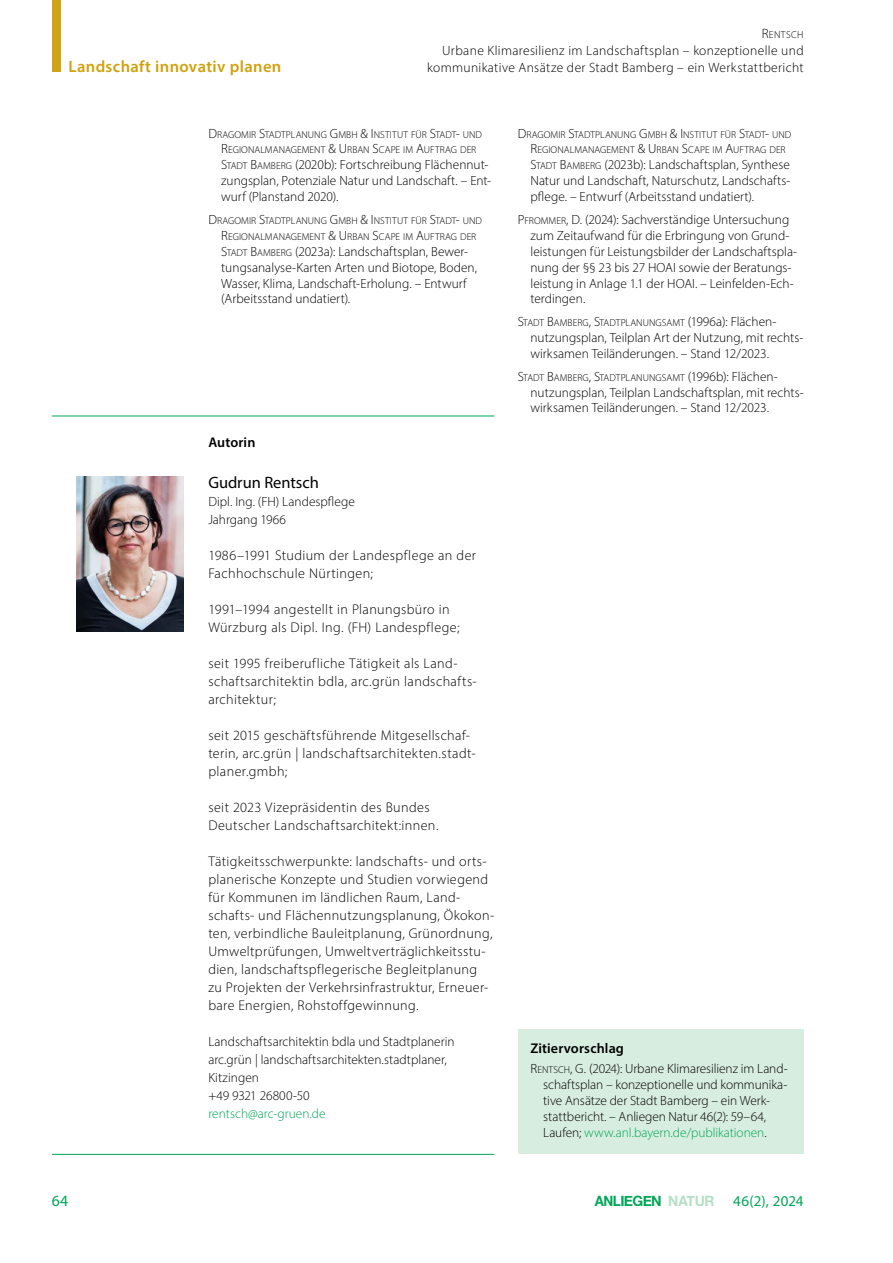
<style>
.page{position:relative;width:893px;height:1263px;background:#fff}
.page>*{position:absolute;margin:0;border:0;box-sizing:border-box;transform-origin:0 0}
.t1{font:600 16.5px "Myriad Pro";letter-spacing:.02em;color:#d1a10d}
.Autor{font:16.5px "Myriad Pro";color:#000}
.t2{font:15.75px "Myriad Pro";color:#00a657}
.t3{font:15px "Myriad Pro";letter-spacing:.005em;color:#00a657}
.t4{font:700 14.25px "Helvetica Neue";letter-spacing:-.035em;color:#00a657;scale:.94 1}
.P__Fließtext_2Sp{font:300 14.1px/18px "Myriad Pro";letter-spacing:.025em;color:#000}
.H1__Headline_Fliess{font:600 14.1px "Myriad Pro";letter-spacing:.01em;color:#000}
.t5{font:300 13.5px "Myriad Pro";letter-spacing:.025em;color:#000}
.Literatur{font:300 13.35px/15.9px "Myriad Pro";color:#000}
.Autor_Kontakt{font:300 13.35px/18px "Myriad Pro";color:#000}
.Autor_Jahrgang{font:300 13.35px "Myriad Pro";color:#000}
.Autor_Kontakt-2{font:300 13.35px "Myriad Pro";color:#00a657}
.t6{font:300 10.2px "Myriad Pro";letter-spacing:.04em;color:#000}
.Literatur-2{font:300 10.05px/15.9px "Myriad Pro";letter-spacing:.005em;color:#000}
.s1{font-size:13.5px}
.s2{font-size:13.35px}
.s3{font-style:inherit}
.s4{font-size:10.05px}
.s5{color:#00a657}
.s6{color:rgb(104 193 135/.5)}
</style>
<div class="page">
<div style="left:52px;top:0;width:8px;height:71px;background:#d2a314"></div>
<img style="left:77px;top:477px;width:106px;height:155px">
<hr style="left:52px;top:416px;width:442px;height:1px;background:#00a657">
<hr style="left:52px;top:1154px;width:442px;height:1px;background:#00a657">
<div style="left:518px;top:1029px;width:286px;height:125px;background:#d7eddf"></div>
<p class="t6" style="left:762px;top:28px;width:44px"><span class="s1">R</span>ENTSCH</p>
<p class="t5" style="left:442px;top:42px;width:363px">Urbane Klimaresilienz im Landschaftsplan – konzeptionelle und</p>
<p class="t1" style="left:68px;top:55px;width:215px">Landschaft innovativ planen</p>
<p class="t5" style="left:427px;top:59px;width:378px">kommunikative Ansätze der Stadt Bamberg – ein Werkstattbericht</p>
<p class="Literatur-2" style="left:221px;top:126px;width:261px;text-indent:-13px"><span class="s2">D</span>RAGOMIR <span class="s2">S</span>TADTPLANUNG <span class="s2">G</span>MBH <span class="s2">&amp; I</span> NSTITUT FÜR <span class="s2">S</span>TADT<span class="s2">-</span> UND<br><span class="s2">R</span>EGIONALMANAGEMENT <span class="s2">&amp; U</span> RBAN <span class="s2">S</span>CAPE IM <span class="s2">A</span>UFTRAG DER</p>
<p class="Literatur" style="left:221px;top:157px;width:272px"><span class="s3">S</span><span class="s4">TADT</span> <span class="s3">B</span><span class="s4">AMBERG</span> (2020b): Fortschreibung Flächennut&shy;zungsplan, Potenziale Natur und Landschaft. – Ent&shy;wurf (Planstand 2020).</p>
<p class="Literatur-2" style="left:221px;top:212px;width:261px;text-indent:-13px"><span class="s2">D</span>RAGOMIR <span class="s2">S</span>TADTPLANUNG <span class="s2">G</span>MBH <span class="s2">&amp; I</span> NSTITUT FÜR <span class="s2">S</span>TADT<span class="s2">-</span> UND<br><span class="s2">R</span>EGIONALMANAGEMENT <span class="s2">&amp; U</span> RBAN <span class="s2">S</span>CAPE IM <span class="s2">A</span>UFTRAG DER</p>
<p class="Literatur" style="left:221px;top:243px;width:257px"><span class="s3">S</span><span class="s4">TADT</span> <span class="s3">B</span><span class="s4">AMBERG</span> (2023a): Landschaftsplan, Bewer&shy;tungsanalyse-Karten Arten und Biotope, Boden, Wasser, Klima, Landschaft-Erholung. – Entwurf (Arbeitsstand undatiert).</p>
<h1 class="H1__Headline_Fliess" style="left:208px;top:433px;width:49px">Autorin</h1>
<p class="Autor" style="left:208px;top:472px;width:112px">Gudrun Rentsch</p>
<p class="Autor_Jahrgang" style="left:208px;top:493px;width:148px">Dipl. Ing. (FH) Landespflege</p>
<p class="Autor_Jahrgang" style="left:208px;top:511px;width:79px">Jahrgang 1966</p>
<p class="P__Fließtext_2Sp" style="left:208px;top:546px;width:269px">1986–1991 Studium der Landespflege an der<br>Fachhochschule Nürtingen;</p>
<p class="P__Fließtext_2Sp" style="left:208px;top:600px;width:253px">1991–1994 angestellt in Planungsbüro in<br>Würzburg als Dipl. Ing. (FH) Landespflege;</p>
<p class="P__Fließtext_2Sp" style="left:208px;top:654px;width:269px">seit 1995 freiberufliche Tätigkeit als Land&shy;schaftsarchitektin bdla, arc.grün landschafts&shy;architektur;</p>
<p class="P__Fließtext_2Sp" style="left:208px;top:726px;width:269px">seit 2015 geschäftsführende Mitgesellschaf&shy;terin, arc.grün | landschaftsarchitekten.stadt&shy;planer.gmbh;</p>
<p class="P__Fließtext_2Sp" style="left:208px;top:798px;width:232px">seit 2023 Vizepräsidentin des Bundes<br>Deutscher Landschaftsarchitekt:innen.</p>
<p class="P__Fließtext_2Sp" style="left:208px;top:852px;width:287px">Tätigkeitsschwerpunkte: landschafts- und orts&shy;planerische Konzepte und Studien vorwiegend für Kommunen im ländlichen Raum, Land&shy;schafts- und Flächennutzungsplanung, Ökokon&shy;ten, verbindliche Bauleitplanung, Grünordnung, Umweltprüfungen, Umweltverträglichkeitsstu&shy;dien, landschaftspflegerische Begleitplanung<br>zu Projekten der Verkehrsinfrastruktur, Erneuer&shy;bare Energien, Rohstoffgewinnung.</p>
<p class="Autor_Kontakt" style="left:208px;top:1032px;width:248px">Landschaftsarchitektin bdla und Stadtplanerin</p>
<p class="Autor_Kontakt" style="left:208px;top:1050px;width:240px">arc.grün | landschaftsarchitekten.stadtplaner,<br>Kitzingen</p>
<p class="Autor_Kontakt" style="left:208px;top:1086px;width:103px">+49 9321 26800-50</p>
<p class="Autor_Kontakt-2" style="left:208px;top:1105px;width:119px">rentsch@arc-gruen.de</p>
<p class="Literatur-2" style="left:530px;top:126px;width:261px;text-indent:-13px"><span class="s2">D</span>RAGOMIR <span class="s2">S</span>TADTPLANUNG <span class="s2">G</span>MBH <span class="s2">&amp; I</span> NSTITUT FÜR <span class="s2">S</span>TADT<span class="s2">-</span> UND<br><span class="s2">R</span>EGIONALMANAGEMENT <span class="s2">&amp; U</span> RBAN <span class="s2">S</span>CAPE IM <span class="s2">A</span>UFTRAG DER</p>
<p class="Literatur" style="left:530px;top:157px;width:261px;text-align:justify"><span class="s3">S</span><span class="s4">TADT</span> <span class="s3">B</span><span class="s4">AMBERG</span> (2023b): Landschaftsplan, Synthese Natur und Landschaft, Naturschutz, Landschafts&shy;pflege. – Entwurf (Arbeitsstand undatiert).</p>
<p class="Literatur" style="left:530px;top:211px;width:268px;text-indent:-13px"><span class="s3">P</span><span class="s4">FROMMER</span>, D. (2024): Sachverständige Untersuchung zum Zeitaufwand für die Erbringung von Grund&shy;leistungen für Leistungsbilder der Landschaftspla&shy;nung der §§ 23 bis 27 HOAI sowie der Beratungs&shy;leistung in Anlage 1.1 der HOAI. – Leinfelden-Ech&shy;terdingen.</p>
<p class="Literatur-2" style="left:518px;top:315px;width:260px"><span class="s2">S</span>TADT <span class="s2">B</span>AMBERG<span class="s2">, S</span>TADTPLANUNGSAMT <span class="s2">(1996a): Flächen-</span></p>
<p class="Literatur" style="left:530px;top:329px;width:274px">nutzungsplan, Teilplan Art der Nutzung, mit rechts&shy;wirksamen Teiländerungen. – Stand 12/2023.</p>
<p class="Literatur-2" style="left:518px;top:369px;width:261px"><span class="s2">S</span>TADT <span class="s2">B</span>AMBERG<span class="s2">, S</span>TADTPLANUNGSAMT <span class="s2">(1996b): Flächen-</span></p>
<p class="Literatur" style="left:530px;top:384px;width:275px">nutzungsplan, Teilplan Landschaftsplan, mit rechts&shy;wirksamen Teiländerungen. – Stand 12/2023.</p>
<h1 class="H1__Headline_Fliess" style="left:530px;top:1039px;width:95px">Zitiervorschlag</h1>
<p class="Literatur" style="left:543px;top:1060px;width:246px;text-indent:-13px"><span class="s3">R</span><span class="s4">ENTSCH</span><span class="s3">, G. (2024):</span> Urbane Klimaresilienz im Land&shy;schaftsplan – konzeptionelle und kommunika&shy;tive Ansätze der Stadt Bamberg – ein Werk&shy;stattbericht. – Anliegen Natur 46(2): 59–64, Laufen; <span class="s5">www.anl.bayern.de/publikationen</span>.</p>
<p class="t4" style="left:595px;top:1189px;width:129px">ANLIEGEN <span class="s6">NATUR</span></p>
<p class="t2" style="left:52px;top:1191px;width:18px">64</p>
<p class="t3" style="left:733px;top:1191px;width:72px">46(2), 2024</p>
</div>
